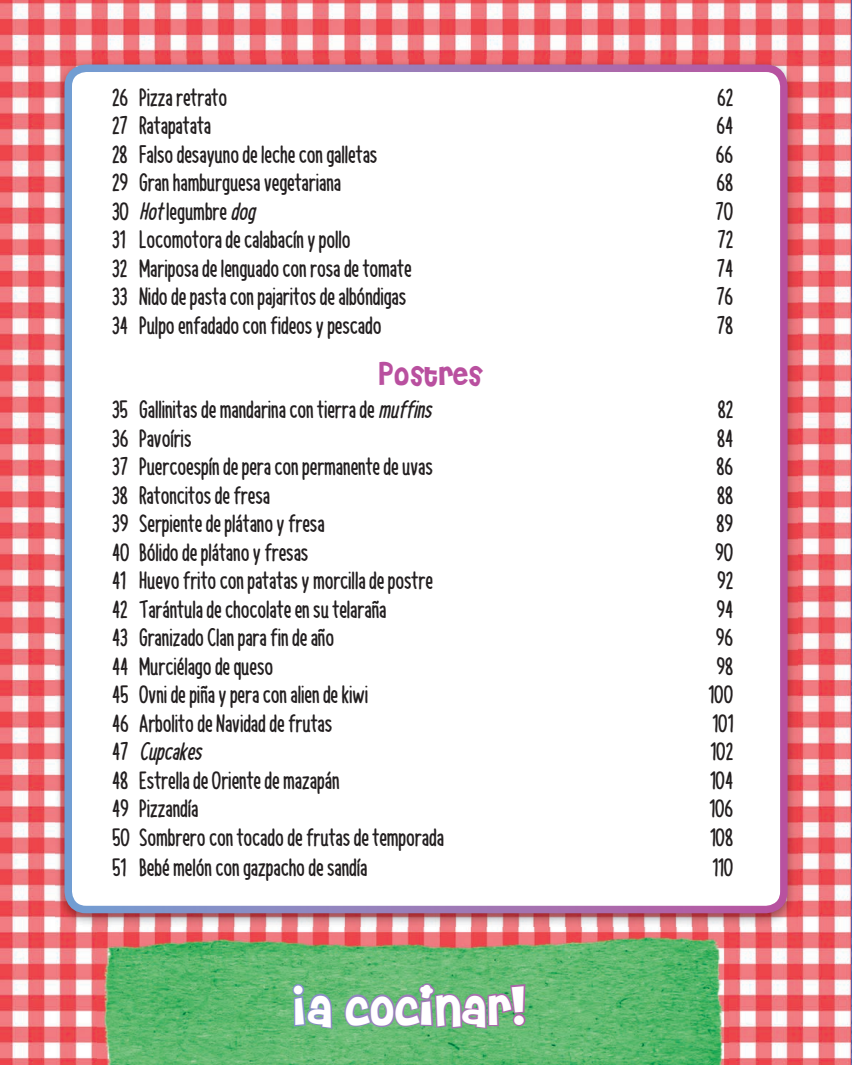
<style>
.page{position:relative;width:852px;height:1065px;background:#fff}
.page>*{position:absolute;margin:0;border:0;box-sizing:border-box;transform-origin:0 0}
.t1{font:43.5px "Claning";color:#fff}
.t2{font:27px "Claning";color:#b9509f}
.t3{font:25.5px "NAL Hand";color:#231f20}
.t4{font:italic 25.5px "NAL Hand";color:#231f20}
.s1{font-style:italic}
.s2{font-style:normal}
</style>
<div class="page">
<img style="left:0;top:0;width:852px;height:1064px">
<img style="left:55px;top:59px;width:742px;height:867px">
<div style="left:68px;top:68px;width:716px;height:841px;background:#fff;border-radius:18px"></div>
<div style="left:64px;top:64px;width:723px;height:849px;border:8px solid #fff;border-radius:18px"></div>
<img style="left:97px;top:932px;width:631px;height:132px">
<svg style="left:290px;top:981px;width:44px;height:49px;background:#70ab8f"></svg>
<svg style="left:343px;top:37px;width:185px;height:993px"></svg>
<p class="t3" style="left:113px;top:82px;width:117px">26 Pizza retrato</p>
<p class="t3" style="left:718px;top:82px;width:18px">62</p>
<p class="t3" style="left:113px;top:111px;width:101px">27 Ratapatata</p>
<p class="t3" style="left:717px;top:111px;width:18px">64</p>
<p class="t3" style="left:113px;top:139px;width:267px">28 Falso desayuno de leche con galletas</p>
<p class="t3" style="left:716px;top:139px;width:19px">66</p>
<p class="t3" style="left:113px;top:168px;width:231px">29 Gran hamburguesa vegetariana</p>
<p class="t3" style="left:717px;top:168px;width:18px">68</p>
<p class="t3" style="left:113px;top:196px;width:150px">30 <span class="s1">Hot</span>legumbre <span class="s1">dog</span></p>
<p class="t3" style="left:716px;top:196px;width:19px">70</p>
<p class="t3" style="left:113px;top:225px;width:240px">31 Locomotora de calabacín y pollo</p>
<p class="t3" style="left:718px;top:225px;width:17px">72</p>
<p class="t3" style="left:113px;top:253px;width:301px">32 Mariposa de lenguado con rosa de tomate</p>
<p class="t3" style="left:717px;top:253px;width:18px">74</p>
<p class="t3" style="left:113px;top:282px;width:296px">33 Nido de pasta con pajaritos de albóndigas</p>
<p class="t3" style="left:717px;top:282px;width:18px">76</p>
<p class="t3" style="left:113px;top:310px;width:271px">34 Pulpo enfadado con fideos y pescado</p>
<p class="t3" style="left:717px;top:310px;width:18px">78</p>
<p class="t2" style="left:376px;top:359px;width:105px">Postres</p>
<p class="t3" style="left:113px;top:394px;width:327px">35 Gallinitas de mandarina con tierra de <span class="s1">muffins</span></p>
<p class="t3" style="left:718px;top:394px;width:17px">82</p>
<p class="t3" style="left:113px;top:423px;width:81px">36 Pavoíris</p>
<p class="t3" style="left:718px;top:423px;width:18px">84</p>
<p class="t3" style="left:113px;top:451px;width:322px">37 Puercoespín de pera con permanente de uvas</p>
<p class="t3" style="left:717px;top:451px;width:18px">86</p>
<p class="t3" style="left:113px;top:480px;width:159px">38 Ratoncitos de fresa</p>
<p class="t3" style="left:718px;top:480px;width:18px">88</p>
<p class="t3" style="left:113px;top:508px;width:214px">39 Serpiente de plátano y fresa</p>
<p class="t3" style="left:717px;top:508px;width:18px">89</p>
<p class="t3" style="left:113px;top:537px;width:198px">40 Bólido de plátano y fresas</p>
<p class="t3" style="left:715px;top:537px;width:20px">90</p>
<p class="t3" style="left:113px;top:565px;width:322px">41 Huevo frito con patatas y morcilla de postre</p>
<p class="t3" style="left:718px;top:565px;width:18px">92</p>
<p class="t3" style="left:113px;top:594px;width:276px">42 Tarántula de chocolate en su telaraña</p>
<p class="t3" style="left:717px;top:594px;width:18px">94</p>
<p class="t3" style="left:113px;top:623px;width:224px">43 Granizado Clan para fin de año</p>
<p class="t3" style="left:716px;top:623px;width:19px">96</p>
<p class="t3" style="left:113px;top:651px;width:163px">44 Murciélago de queso</p>
<p class="t3" style="left:717px;top:651px;width:18px">98</p>
<p class="t3" style="left:113px;top:680px;width:258px">45 Ovni de piña y pera con alien de kiwi</p>
<p class="t3" style="left:709px;top:680px;width:26px">100</p>
<p class="t3" style="left:113px;top:708px;width:222px">46 Arbolito de Navidad de frutas</p>
<p class="t3" style="left:713px;top:708px;width:22px">101</p>
<p class="t4" style="left:113px;top:736px;width:97px"><span class="s2">4 7</span> Cupcakes</p>
<p class="t3" style="left:711px;top:736px;width:24px">102</p>
<p class="t3" style="left:113px;top:765px;width:229px">48 Estrella de Oriente de mazapán</p>
<p class="t3" style="left:710px;top:765px;width:25px">104</p>
<p class="t3" style="left:113px;top:793px;width:88px">49 Pizzandía</p>
<p class="t3" style="left:710px;top:793px;width:25px">106</p>
<p class="t3" style="left:113px;top:822px;width:333px">50 Sombrero con tocado de frutas de temporada</p>
<p class="t3" style="left:710px;top:822px;width:25px">108</p>
<p class="t3" style="left:113px;top:852px;width:257px">51 Bebé melón con gazpacho de sandía</p>
<p class="t3" style="left:713px;top:852px;width:22px">110</p>
<h1 class="t1" style="left:289px;top:982px;width:235px">¡a cocinar!</h1>
</div>
